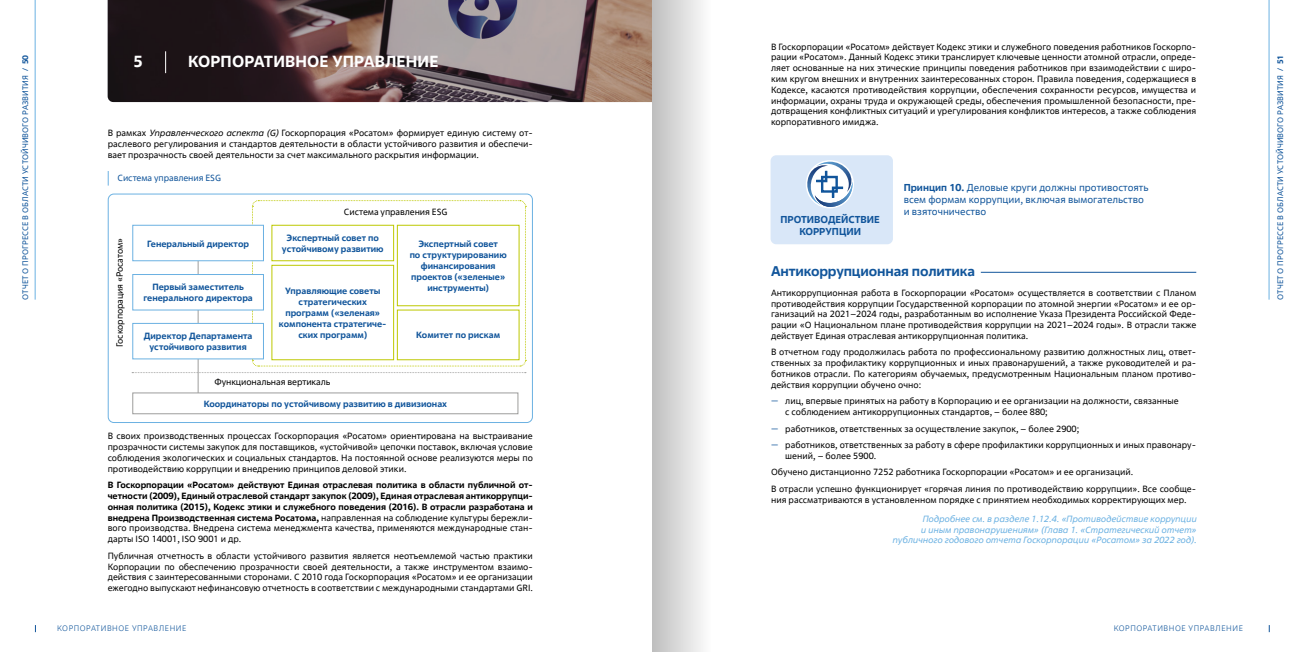
<style>
.page{position:relative;width:1304px;height:652px;background:#fff}
.page>*{position:absolute;margin:0;border:0;box-sizing:border-box;transform-origin:0 0}
.t1{font:700 16px "Rosatom";letter-spacing:.01em;color:#fff}
.t2{font:700 14px "Rosatom";letter-spacing:-.01em;color:#11559b}
.t3{font:10px/12px "Rosatom";color:#11559b}
.t4{font:700 10px/12px "Rosatom";color:#11559b;text-align:center}
.t5{font:9px/10.8px "Rosatom";color:#000;text-align:justify}
.t6{font:700 9px/10.8px "Rosatom";color:#000;text-align:justify}
.t7{font:700 9px/10.8px "Rosatom";color:#11559b;text-align:center}
.t8{font:italic 9px/10.8px "Rosatom";color:#6bb1e2;text-align:right}
.t9{font:9px "Rosatom";letter-spacing:-.01em;color:#11559b}
.t10{font:8px "Rosatom";letter-spacing:.01em;color:#11559b}
.t11{font:300 8px "Rosatom";letter-spacing:.07em;color:#11559b}
.t12{font:700 8px "Rosatom";color:#11559b}
.s1{font-weight:700;font-size:6px}
.s2{font-style:italic}
.s3{font-weight:700}
.s4{color:#11559b}
.s5{font-weight:400}
</style>
<div class="page">
<hr style="left:35px;top:0;width:1px;height:300px;background:#6bb1e2">
<hr style="left:1269px;top:0;width:1px;height:300px;background:#6bb1e2">
<svg style="left:108px;top:0;width:544px;height:102px;background:#625152"></svg>
<svg style="left:165px;top:51px;width:1px;height:22px"></svg>
<hr style="left:981px;top:272px;width:215px;height:1px;background:#11559b">
<hr style="left:198px;top:261px;width:1px;height:132px;background:#9d9d9c">
<div style="left:108px;top:194px;width:425px;height:229px;border:1px solid #6bb1e2;border-radius:6px"></div>
<svg style="left:108px;top:171px;width:1px;height:15px"></svg>
<svg style="left:132px;top:392px;width:386px;height:22px"></svg>
<svg style="left:132px;top:200px;width:394px;height:173px"></svg>
<div style="left:771px;top:155px;width:122px;height:89px;background:#d9e7f8;border-radius:6px"></div>
<svg style="left:806px;top:162px;width:48px;height:45px"></svg>
<div style="left:652px;top:0;width:67px;height:652px;background:linear-gradient(to right,#bebebe,#fff)"></div>
<p class="t5" style="left:771px;top:41px;width:427px">В Госкорпорации «Росатом» действует Кодекс этики и служебного поведения работников Госкорпо&shy;рации «Росатом». Данный Кодекс этики транслирует ключевые ценности атомной отрасли, опреде&shy;ляет основанные на них этические принципы поведения работников при взаимодействии с широ&shy;ким кругом внешних и внутренних заинтересованных сторон. Правила поведения, содержащиеся в Кодексе, касаются противодействия коррупции, обеспечения сохранности ресурсов, имущества и информации, охраны труда и окружающей среды, обеспечения промышленной безопасности, пре&shy;дотвращения конфликтных ситуаций и урегулирования конфликтов интересов, а также соблюдения корпоративного имиджа.</p>
<p class="t12" style="left:20px;top:64px;width:11px;rotate:-90deg">50</p>
<p class="t12" style="left:1275px;top:64px;width:11px;rotate:-90deg">51</p>
<h1 class="t1" style="left:133px;top:51px;width:11px">5</h1>
<h1 class="t1" style="left:188px;top:51px;width:252px">КОРПОРАТИВНОЕ УПРАВЛЕНИЕ</h1>
<p class="t10" style="left:20px;top:300px;width:233px;rotate:-90deg">ОТЧЕТ О ПРОГРЕССЕ В ОБЛАСТИ УСТОЙЧИВОГО РАЗВИТИЯ <span class="s1">/</span></p>
<p class="t10" style="left:1275px;top:300px;width:233px;rotate:-90deg">ОТЧЕТ О ПРОГРЕССЕ В ОБЛАСТИ УСТОЙЧИВОГО РАЗВИТИЯ <span class="s1">/</span></p>
<p class="t5" style="left:108px;top:128px;width:427px">В рамках <span class="s2">Управленческого аспекта (G)</span> Госкорпорация «Росатом» формирует единую систему от&shy;раслевого регулирования и стандартов деятельности в области устойчивого развития и обеспечи&shy;вает прозрачность своей деятельности за счет максимального раскрытия информации.</p>
<p class="t9" style="left:118px;top:173px;width:105px">Система управления ESG</p>
<p class="t3" style="left:904px;top:181px;width:246px"><span class="s3">Принцип 10.</span> Деловые круги должны противостоять всем формам коррупции, включая вымогательство и взяточничество</p>
<p class="t5" style="left:344px;top:206px;width:105px">Система управления ESG</p>
<p class="t4" style="left:780px;top:214px;width:101px">ПРОТИВОДЕЙСТВИЕ<br>КОРРУПЦИИ</p>
<p class="t7" style="left:282px;top:232px;width:103px">Экспертный совет по устойчивому развитию</p>
<p class="t7" style="left:279px;top:286px;width:109px">Управляющие советы стратегических программ («зеленая» компонента стратегиче&shy;ских программ)</p>
<p class="t5" style="left:114px;top:347px;width:111px;rotate:-90deg">Госкорпорация «Росатом»</p>
<p class="t7" style="left:147px;top:238px;width:103px">Генеральный директор</p>
<p class="t7" style="left:143px;top:282px;width:111px">Первый заместитель генерального директора</p>
<p class="t7" style="left:410px;top:239px;width:99px">Экспертный совет<br>по структурированию финансирования проектов («зеленые» инструменты)</p>
<p class="t7" style="left:416px;top:330px;width:85px">Комитет по рискам</p>
<h2 class="t2" style="left:771px;top:262px;width:205px">Антикоррупционная политика</h2>
<p class="t5" style="left:771px;top:287px;width:427px">Антикоррупционная работа в Госкорпорации «Росатом» осуществляется в соответствии с Планом противодействия коррупции Государственной корпорации по атомной энергии «Росатом» и ее ор&shy;ганизаций на 2021–2024 годы, разработанным во исполнение Указа Президента Российской Феде&shy;рации «О Национальном плане противодействия коррупции на 2021–2024 годы». В отрасли также действует Единая отраслевая антикоррупционная политика.</p>
<p class="t5" style="left:771px;top:347px;width:427px">В отчетном году продолжилась работа по профессиональному развитию должностных лиц, ответ&shy;ственных за профилактику коррупционных и иных правонарушений, а также руководителей и ра&shy;ботников отрасли. По категориям обучаемых, предусмотренным Национальным планом противо&shy;действия коррупции обучено очно:</p>
<p class="t5" style="left:785px;top:396px;width:395px;text-indent:-14px"><span class="s4">ʽ</span> лиц, впервые принятых на работу в Корпорацию и ее организации на должности, связанные с соблюдением антикоррупционных стандартов, – более 880;</p>
<p class="t5" style="left:771px;top:420px;width:427px;line-height:16.5px"><span class="s4">ʽ</span> работников, ответственных за осуществление закупок, – более 2900;<br><span class="s4">ʽ</span> работников, ответственных за работу в сфере профилактики коррупционных и иных правонару-</p>
<p class="t5" style="left:771px;top:447px;width:427px;line-height:16.5px;text-align:left;text-indent:14px">шений, – более 5900.<br>Обучено дистанционно 7252 работника Госкорпорации «Росатом» и ее организаций.<br>В отрасли успешно функционирует «горячая линия по противодействию коррупции». Все сообще-</p>
<p class="t5" style="left:771px;top:494px;width:417px">ния рассматриваются в установленном порядке с принятием необходимых корректирующих мер.</p>
<p class="t8" style="left:892px;top:513px;width:306px">Подробнее см. в разделе 1.12.4. «Противодействие коррупции<br>и иным правонарушениям» (Глава 1. «Стратегический отчет» публичного годового отчета Госкорпорации «Росатом» за 2022 год).</p>
<p class="t7" style="left:144px;top:331px;width:110px">Директор Департамента устойчивого развития</p>
<p class="t5" style="left:215px;top:377px;width:117px">Функциональная вертикаль</p>
<p class="t7" style="left:204px;top:398px;width:245px">Координаторы по устойчивому развитию в дивизионах</p>
<p class="t5" style="left:108px;top:431px;width:427px">В своих производственных процессах Госкорпорация «Росатом» ориентирована на выстраивание прозрачности системы закупок для поставщиков, «устойчивой» цепочки поставок, включая условие соблюдения экологических и социальных стандартов. На постоянной основе реализуются меры по противодействию коррупции и внедрению принципов деловой этики.</p>
<p class="t6" style="left:108px;top:480px;width:427px">В Госкорпорации «Росатом» действуют Единая отраслевая политика в области публичной от&shy;четности (2009), Единый отраслевой стандарт закупок (2009), Единая отраслевая антикоррупци&shy;онная политика (2015), Кодекс этики и служебного поведения (2016). В отрасли разработана и внедрена Производственная система Росатома, <span class="s5">направленная на соблюдение культуры бережли&shy;вого производства. Внедрена система менеджмента качества, применяются международные стан&shy;дарты ISO 14001, ISO 9001 и др.</span></p>
<p class="t5" style="left:108px;top:550px;width:427px">Публичная отчетность в области устойчивого развития является неотъемлемой частью практики Корпорации по обеспечению прозрачности своей деятельности, а также инструментом взаимо&shy;действия с заинтересованными сторонами. С 2010 года Госкорпорация «Росатом» и ее организации ежегодно выпускают нефинансовую отчетность в соответствии с международными стандартами GRI.</p>
<p class="t11" style="left:57px;top:623px;width:131px">КОРПОРАТИВНОЕ УПРАВЛЕНИЕ</p>
<p class="t11" style="left:1114px;top:623px;width:131px">КОРПОРАТИВНОЕ УПРАВЛЕНИЕ</p>
</div>
